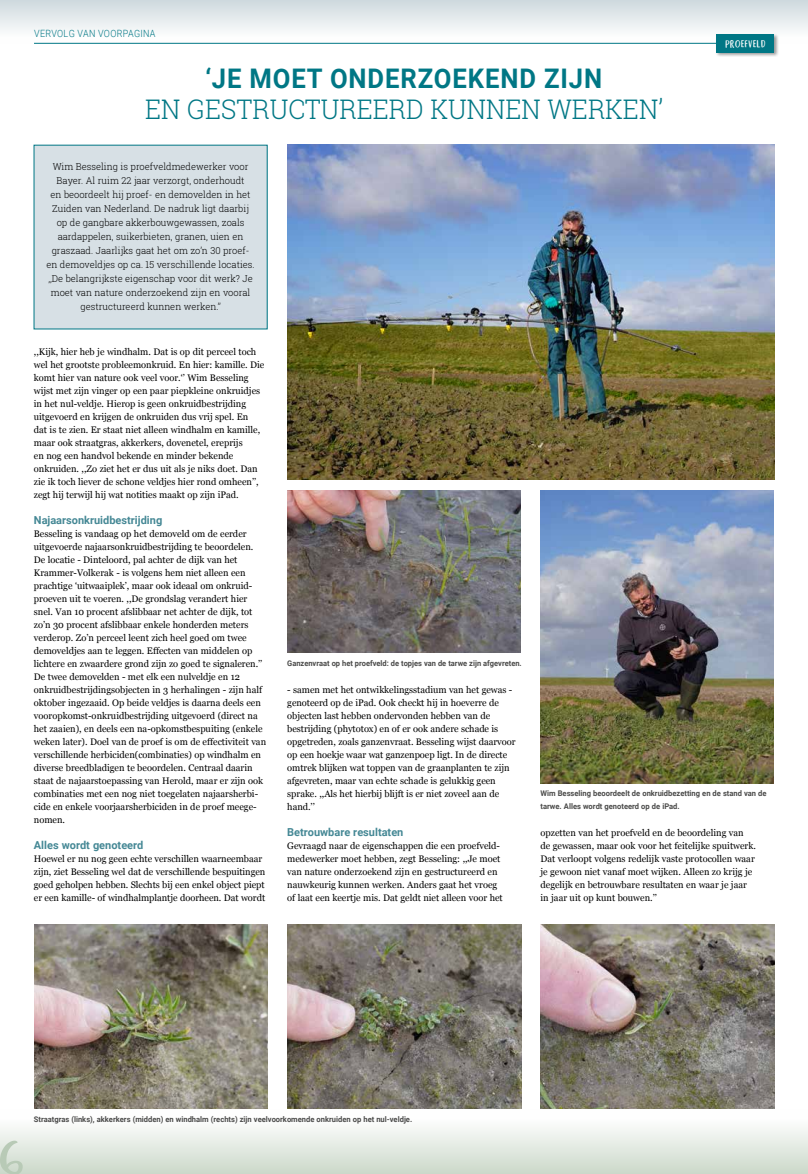
<style>
.page{position:relative;width:808px;height:1174px;background:#fff}
.page>*{position:absolute;margin:0;border:0;box-sizing:border-box;transform-origin:0 0}
.t1{font:300 27px "Roboto Slab";color:#007785;scale:.95 1}
.t2{font:700 27px "Roboto";letter-spacing:.035em;color:#007785;scale:.95 1}
.t3{font:700 11px "Roboto";color:#458895}
.t4{font:300 10px "Roboto";letter-spacing:.035em;color:#007785;scale:.9 1}
.t5{font:9.5px/13px "Georgia";color:#000}
.t6{font:300 9.5px/14px "Roboto Slab";color:#000;text-align:center}
.t7{font:9px "Semringah";letter-spacing:.08em;color:#fff}
.t8{font:700 7.8px/13px "Roboto";color:#4a4a49}
.t9{font:700 7.8px "Roboto";color:#4a4a49;scale:.96 1}
</style>
<div class="page">
<div style="left:0;top:1109px;width:808px;height:65px;background:linear-gradient(to bottom,#fff,#ccd9ca)"></div>
<div style="left:0;top:0;width:808px;height:43px;background:linear-gradient(to bottom,#cfd9de,#fff)"></div>
<hr style="left:34px;top:43px;width:740px;height:1px;background:#007785">
<div style="left:715px;top:33px;width:64px;height:24px;background:#000;opacity:.4"></div>
<div style="left:716px;top:35px;width:58px;height:18px;background:#007785"></div>
<svg style="left:0;top:1140px;width:23px;height:34px"></svg>
<div style="left:34px;top:145px;width:233px;height:184px;background:#d7e0e5"></div>
<img style="left:540px;top:490px;width:233px;height:293px">
<img style="left:287px;top:145px;width:487px;height:334px">
<img style="left:34px;top:924px;width:233px;height:184px">
<img style="left:287px;top:924px;width:234px;height:184px">
<img style="left:540px;top:924px;width:234px;height:184px">
<img style="left:287px;top:490px;width:234px;height:162px">
<p class="t4" style="left:34px;top:26px;width:136px">VERVOLG VAN VOORPAGINA</p>
<h1 class="t2" style="left:205px;top:59px;width:419px">‘JE MOET ONDERZOEKEND ZIJN</h1>
<h1 class="t1" style="left:145px;top:90px;width:546px">EN GESTRUCTUREERD KUNNEN WERKEN’</h1>
<p class="t7" style="left:725px;top:39px;width:42px">PROEFVELD</p>
<p class="t6" style="left:46px;top:159px;width:210px">Wim Besseling is proefveldmedewerker voor Bayer. Al ruim 22 jaar verzorgt, onderhoudt<br>en beoordeelt hij proef- en demovelden in het Zuiden van Nederland. De nadruk ligt daarbij op de gangbare akkerbouwgewassen, zoals aardappelen, suikerbieten, granen, uien en graszaad. Jaarlijks gaat het om zo’n 30 proef&shy;en demoveldjes op ca. 15 verschillende locaties. ,,De belangrijkste eigenschap voor dit werk? Je moet van nature onderzoekend zijn en vooral gestructureerd kunnen werken.’’</p>
<p class="t5" style="left:34px;top:345px;width:232px">,,Kijk, hier heb je windhalm. Dat is op dit perceel toch wel het grootste probleemonkruid. En hier: kamille. Die komt hier van nature ook veel voor.‘’ Wim Besseling wijst met zijn vinger op een paar piepkleine onkruidjes in het nul-veldje. Hierop is geen onkruidbestrijding uitgevoerd en krijgen de onkruiden dus vrij spel. En<br>dat is te zien. Er staat niet alleen windhalm en kamille, maar ook straatgras, akkerkers, dovenetel, ereprijs<br>en nog een handvol bekende en minder bekende onkruiden. ,,Zo ziet het er dus uit als je niks doet. Dan zie ik toch liever de schone veldjes hier rond omheen’’, zegt hij terwijl hij wat notities maakt op zijn iPad.</p>
<p class="t3" style="left:34px;top:512px;width:130px">Najaarsonkruidbestrijding</p>
<p class="t5" style="left:34px;top:527px;width:234px">Besseling is vandaag op het demoveld om de eerder uitgevoerde najaarsonkruidbestrijding te beoordelen.<br>De locatie - Dinteloord, pal achter de dijk van het Krammer-Volkerak - is volgens hem niet alleen een prachtige ‘uitwaaiplek’, maar ook ideaal om onkruid&shy;proeven uit te voeren. ,,De grondslag verandert hier snel. Van 10 procent afslibbaar net achter de dijk, tot zo’n 30 procent afslibbaar enkele honderden meters verderop. Zo’n perceel leent zich heel goed om twee demoveldjes aan te leggen. Effecten van middelen op lichtere en zwaardere grond zijn zo goed te signaleren.’’ De twee demovelden - met elk een nulveldje en 12 onkruidbestrijdingsobjecten in 3 herhalingen - zijn half oktober ingezaaid. Op beide veldjes is daarna deels een vooropkomst-onkruidbestrijding uitgevoerd (direct na het zaaien), en deels een na-opkomstbespuiting (enkele weken later). Doel van de proef is om de effectiviteit van verschillende herbiciden(combinaties) op windhalm en diverse breedbladigen te beoordelen. Centraal daarin staat de najaarstoepassing van Herold, maar er zijn ook combinaties met een nog niet toegelaten najaarsherbi&shy;cide en enkele voorjaarsherbiciden in de proef meege&shy;nomen.</p>
<p class="t3" style="left:34px;top:837px;width:111px">Alles wordt genoteerd</p>
<p class="t5" style="left:34px;top:852px;width:233px">Hoewel er nu nog geen echte verschillen waarneembaar zijn, ziet Besseling wel dat de verschillende bespuitingen goed geholpen hebben. Slechts bij een enkel object piept er een kamille- of windhalmplantje doorheen. Dat wordt</p>
<p class="t9" style="left:287px;top:658px;width:246px">Ganzenvraat op het proefveld: de topjes van de tarwe zijn afgevreten.</p>
<p class="t5" style="left:287px;top:682px;width:230px">- samen met het ontwikkelingsstadium van het gewas - genoteerd op de iPad. Ook checkt hij in hoeverre de objecten last hebben ondervonden hebben van de bestrijding (phytotox) en of er ook andere schade is opgetreden, zoals ganzenvraat. Besseling wijst daarvoor op een hoekje waar wat ganzenpoep ligt. In de directe omtrek blijken wat toppen van de graanplanten te zijn afgevreten, maar van echte schade is gelukkig geen sprake. ,,Als het hierbij blijft is er niet zoveel aan de hand.’’</p>
<p class="t3" style="left:287px;top:824px;width:118px">Betrouwbare resultaten</p>
<p class="t5" style="left:287px;top:838px;width:217px">Gevraagd naar de eigenschappen die een proefveld&shy;medewerker moet hebben, zegt Besseling: ,,Je moet van nature onderzoekend zijn en gestructureerd en nauwkeurig kunnen werken. Anders gaat het vroeg of laat een keertje mis. Dat geldt niet alleen voor het</p>
<p class="t8" style="left:540px;top:787px;width:228px">Wim Besseling beoordeelt de onkruidbezetting en de stand van de tarwe. Alles wordt genoteerd op de iPad.</p>
<p class="t5" style="left:540px;top:826px;width:217px">opzetten van het proefveld en de beoordeling van<br>de gewassen, maar ook voor het feitelijke spuitwerk.<br>Dat verloopt volgens redelijk vaste protocollen waar je gewoon niet vanaf moet wijken. Alleen zo krijg je degelijk en betrouwbare resultaten en waar je jaar in jaar uit op kunt bouwen.’’</p>
<p class="t8" style="left:34px;top:1112px;width:380px">Straatgras (links), akkerkers (midden) en windhalm (rechts) zijn veelvoorkomende onkruiden op het nul-veldje.</p>
</div>
